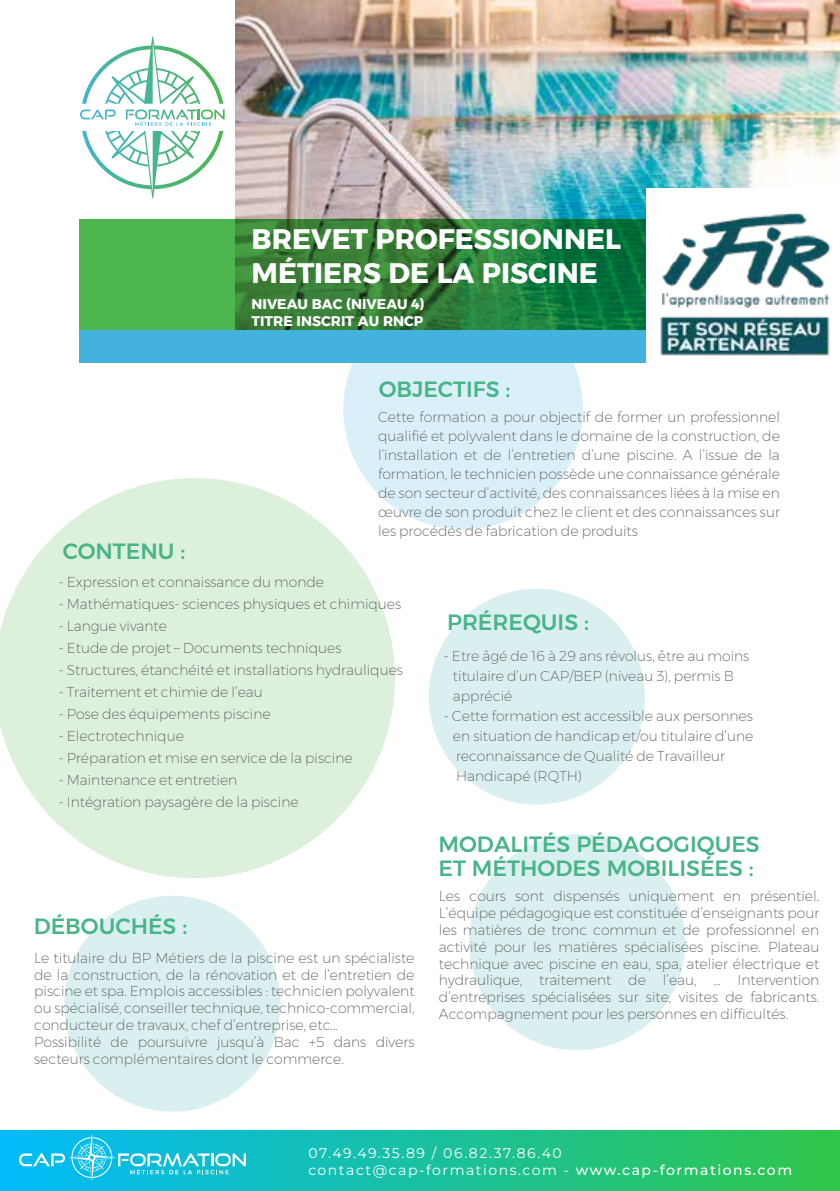
<style>
.page{position:relative;width:840px;height:1191px;background:#fff}
.page>*{position:absolute;margin:0;border:0;box-sizing:border-box;transform-origin:0 0}
.t1{font:28.2px/33.8px "Montserrat Arabic Bold";color:#fff}
.t2{font:22px/24px "Montserrat Arabic Medium";color:#48b488}
.t3{font:300 14px/16.8px "Montserrat Arabic Extra";color:#59595b}
.t4{font:14px/16.8px "Montserrat";letter-spacing:.11em;color:#fff}
.t5{font:14px/16.8px "Montserrat Arabic Bold";color:#fff}
.s1{font-weight:500}
</style>
<div class="page">
<img style="left:236px;top:0;width:603px;height:219px">
<div style="left:343px;top:290px;width:239px;height:239px;background:#daf0f8;border-radius:50%"></div>
<svg style="left:0;top:478px;width:395px;height:400px;fill:#dcf0dc"></svg>
<svg style="left:79px;top:219px;width:567px;height:112px;background:#328b40"></svg>
<div style="left:79px;top:331px;width:760px;height:32px;background:#43b3de"></div>
<div style="left:428px;top:589px;width:216px;height:215px;background:#daf0f0;border-radius:50%"></div>
<div style="left:469px;top:834px;width:215px;height:216px;background:#daf0f0;border-radius:50%"></div>
<div style="left:64px;top:895px;width:216px;height:216px;background:#daf0f0;border-radius:50%"></div>
<div style="left:646px;top:188px;width:193px;height:192px;background:#fff"></div>
<img style="left:660px;top:212px;width:171px;height:144px">
<div style="left:0;top:1130px;width:839px;height:61px;background:linear-gradient(to right,#01bafa,#30c649)"></div>
<svg style="left:19px;top:1134px;width:227px;height:46px;background:#2ac5e2"></svg>
<svg style="left:80px;top:37px;width:144px;height:161px"></svg>
<h1 class="t1" style="left:251px;top:223px;width:371px">BREVET PROFESSIONNEL<br>MÉTIERS DE LA PISCINE</h1>
<p class="t5" style="left:251px;top:295px;width:175px">NIVEAU BAC (NIVEAU 4)<br>TITRE INSCRIT AU RNCP</p>
<h2 class="t2" style="left:378px;top:378px;width:133px">OBJECTIFS :</h2>
<h2 class="t2" style="left:63px;top:540px;width:124px">CONTENU :</h2>
<p class="t3" style="left:378px;top:408px;width:403px;line-height:19px;text-align:justify">Cette formation a pour objectif de former un professionnel qualifié et polyvalent dans le domaine de la construction, de l’installation et de l’entretien d’une piscine. A l’issue de la formation, le technicien possède une connaissance générale de son secteur d’activité, des connaissances liées à la mise en œuvre de son produit chez le client et des connaissances sur les procédés de fabrication de produits</p>
<p class="t3" style="left:59px;top:573px;width:267px">- Expression et connaissance du monde</p>
<p class="t3" style="left:59px;top:595px;width:344px">- Mathématiques- sciences physiques et chimiques</p>
<p class="t3" style="left:59px;top:617px;width:110px">- Langue vivante</p>
<p class="t3" style="left:59px;top:639px;width:284px">- Etude de projet – Documents techniques</p>
<p class="t3" style="left:59px;top:661px;width:345px">- Structures, étanchéité et installations hydrauliques</p>
<p class="t3" style="left:59px;top:683px;width:205px">- Traitement et chimie de l’eau</p>
<p class="t3" style="left:59px;top:705px;width:213px">- Pose des équipements piscine</p>
<p class="t3" style="left:59px;top:727px;width:127px">- Electrotechnique</p>
<p class="t3" style="left:59px;top:749px;width:295px">- Préparation et mise en service de la piscine</p>
<p class="t3" style="left:59px;top:771px;width:180px">- Maintenance et entretien</p>
<p class="t3" style="left:59px;top:793px;width:241px">- Intégration paysagère de la piscine</p>
<h2 class="t2" style="left:34px;top:915px;width:155px">DÉBOUCHÉS :</h2>
<p class="t3" style="left:34px;top:949px;width:381px">Le titulaire du BP Métiers de la piscine est un spécialiste de la construction, de la rénovation et de l’entretien de piscine et spa. Emplois accessibles : technicien polyvalent ou spécialisé, conseiller technique, technico-commercial, conducteur de travaux, chef d’entreprise, etc…<br>Possibilité de poursuivre jusqu’à Bac +5 dans divers secteurs complémentaires dont le commerce.</p>
<h2 class="t2" style="left:447px;top:610px;width:143px">PRÉREQUIS :</h2>
<p class="t3" style="left:452px;top:645px;width:298px;line-height:20px;text-indent:-9px">- Etre âgé de 16 à 29 ans révolus, être au moins titulaire d’un CAP/BEP (niveau 3), permis B apprécié</p>
<p class="t3" style="left:452px;top:706px;width:302px;line-height:20px;text-indent:-9px">- Cette formation est accessible aux personnes en situation de handicap et/ou titulaire d’une reconnaissance de Qualité de Travailleur Handicapé (RQTH)</p>
<h2 class="t2" style="left:438px;top:833px;width:322px">MODALITÉS PÉDAGOGIQUES<br>ET MÉTHODES MOBILISÉES :</h2>
<p class="t3" style="left:438px;top:888px;width:381px;text-align:justify">Les cours sont dispensés uniquement en présentiel.<br>L’équipe pédagogique est constituée d’enseignants pour les matières de tronc commun et de professionnel en activité pour les matières spécialisées piscine. Plateau technique avec piscine en eau, spa, atelier électrique et hydraulique, traitement de l’eau, … Intervention d’entreprises spécialisées sur site, visites de fabricants.<br>Accompagnement pour les personnes en difficultés.</p>
<p class="t4" style="left:308px;top:1144px;width:485px">07.49.49.35.89 / 06.82.37.86.40 contact@cap-formations.com - <span class="s1">www.cap-formations.com</span></p>
</div>
